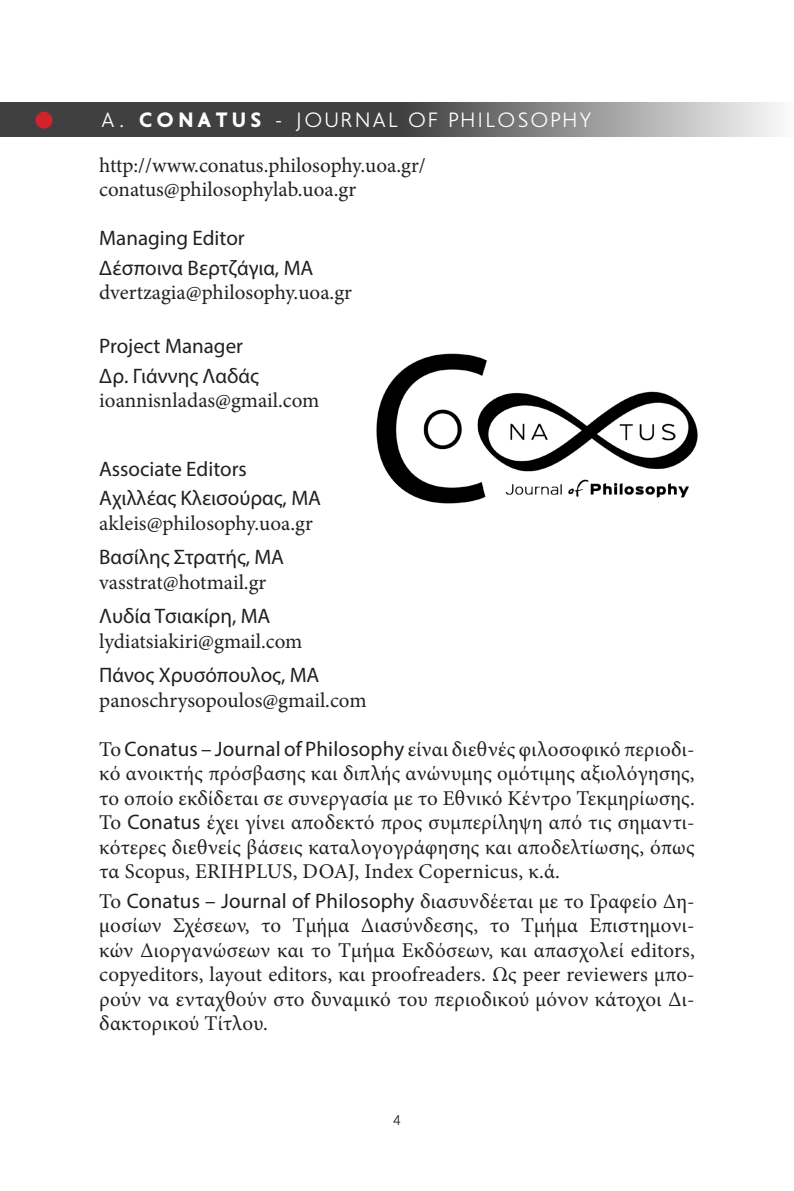
<style>
.page{position:relative;width:794px;height:1191px;background:#fff}
.page>*{position:absolute;margin:0;border:0;box-sizing:border-box;transform-origin:0 0}
.t1{font:21px/24.5px "Minion Pro";color:#231f20;text-align:justify}
.t2{font:21px "Myriad Pro";color:#231f20}
.t3{font:300 21px "PF Transport";letter-spacing:.13em;color:#fff}
.t4{font:14px "PF Universal";color:#231f20}
.s1{font-weight:900}
.s2{font-family:"Myriad Pro"}
</style>
<div class="page">
<svg style="left:1px;top:102px;width:778px;height:35px;fill:#404040"></svg>
<div style="left:36px;top:112px;width:17px;height:17px;background:#d1232a;border-radius:50%"></div>
<img style="left:376px;top:353px;width:322px;height:151px">
<p class="t3" style="left:102px;top:108px;width:491px">Α. <span class="s1">CONATUS</span> - JOURNAL OF PHILOSOPHY</p>
<p class="t1" style="left:99px;top:153px;width:328px">http://www.conatus.philosophy.uoa.gr/</p>
<p class="t1" style="left:99px;top:177px;width:258px">conatus@philosophylab.uoa.gr</p>
<p class="t2" style="left:99px;top:225px;width:147px">Managing Editor</p>
<p class="t2" style="left:99px;top:255px;width:215px">Δέσποινα Βερτζάγια, ΜΑ</p>
<p class="t1" style="left:99px;top:280px;width:254px">dvertzagia@philosophy.uoa.gr</p>
<p class="t2" style="left:99px;top:333px;width:145px">Project Manager</p>
<p class="t2" style="left:99px;top:362px;width:161px">Δρ. Γιάννης Λαδάς</p>
<p class="t1" style="left:99px;top:388px;width:222px">ioannisnladas@gmail.com</p>
<p class="t2" style="left:99px;top:456px;width:149px">Associate Editors</p>
<p class="t2" style="left:99px;top:485px;width:223px">Αχιλλέας Κλεισούρας, MA</p>
<p class="t1" style="left:99px;top:511px;width:215px">akleis@philosophy.uoa.gr</p>
<p class="t2" style="left:99px;top:544px;width:186px">Βασίλης Στρατής, MA</p>
<p class="t1" style="left:99px;top:570px;width:169px">vasstrat@hotmail.gr</p>
<p class="t2" style="left:99px;top:603px;width:173px">Λυδία Τσιακίρη, MA</p>
<p class="t1" style="left:99px;top:629px;width:205px">lydiatsiakiri@gmail.com</p>
<p class="t2" style="left:99px;top:662px;width:222px">Πάνος Χρυσόπουλος, MA</p>
<p class="t1" style="left:99px;top:688px;width:269px">panoschrysopoulos@gmail.com</p>
<p class="t1" style="left:99px;top:737px;width:597px">Το <span class="s2">Conatus – Journal of Philosophy</span> είναι διεθνές φιλοσοφικό περιοδι&shy;κό ανοικτής πρόσβασης και διπλής ανώνυμης ομότιμης αξιολόγησης, το οποίο εκδίδεται σε συνεργασία με το Εθνικό Κέντρο Τεκμηρίωσης.<br>Το <span class="s2">Conatus</span> έχει γίνει αποδεκτό προς συμπερίληψη από τις σημαντι&shy;κότερες διεθνείς βάσεις καταλογογράφησης και αποδελτίωσης, όπως τα Scopus, ERIHPLUS, DOAJ, Index Copernicus, κ.ά.</p>
<p class="t1" style="left:99px;top:889px;width:597px">Το <span class="s2">Conatus – Journal of Philosophy</span> διασυνδέεται με το Γραφείο Δη&shy;μοσίων Σχέσεων, το Τμήμα Διασύνδεσης, το Τμήμα Επιστημονι&shy;κών Διοργανώσεων και το Τμήμα Εκδόσεων, και απασχολεί editors, copyeditors, layout editors, και proofreaders. Ως peer reviewers μπο&shy;ρούν να ενταχθούν στο δυναμικό του περιοδικού μόνον κάτοχοι Δι&shy;δακτορικού Τίτλου.</p>
<p class="t4" style="left:393px;top:1111px;width:9px">4</p>
</div>
